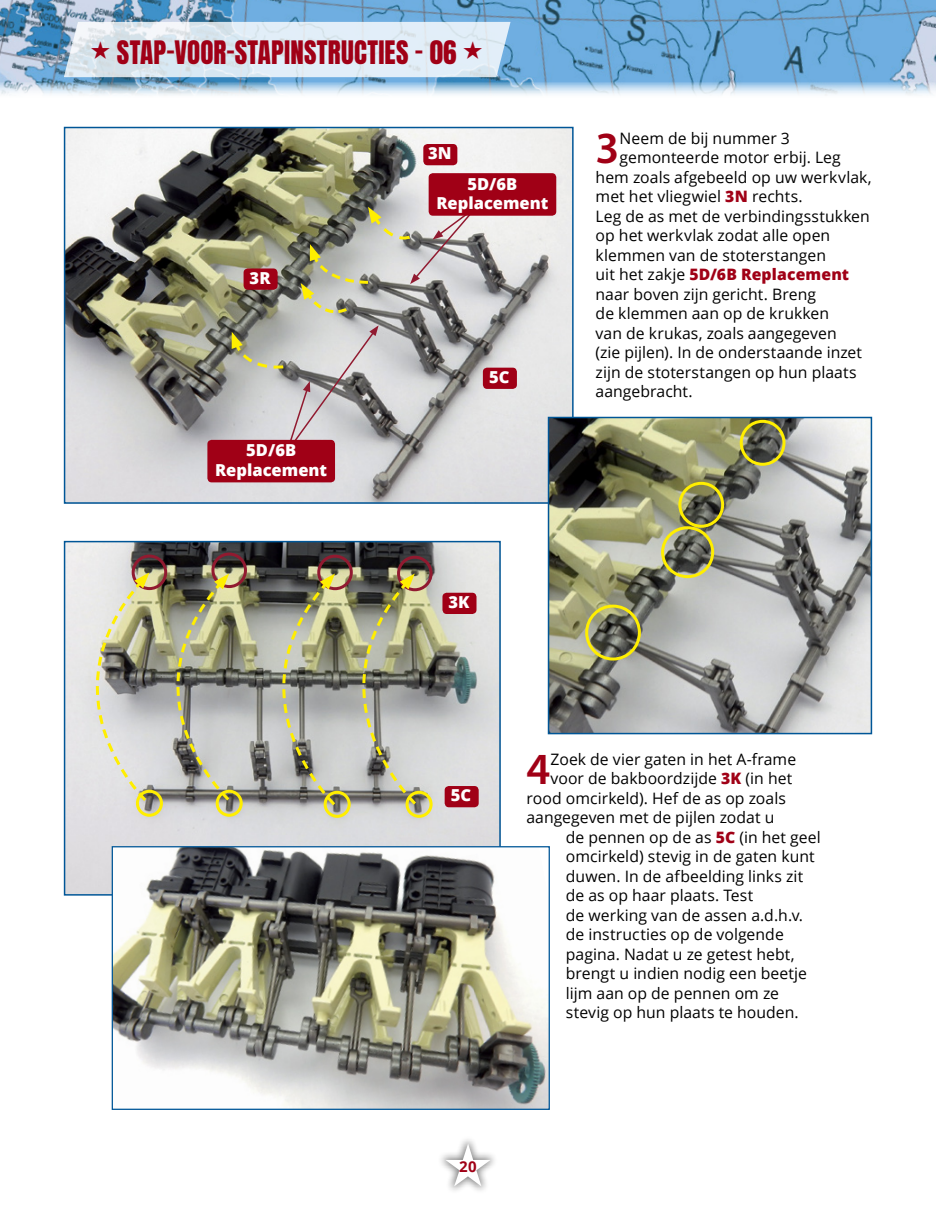
<style>
.page{position:relative;width:936px;height:1212px;background:#fff}
.page>*{position:absolute;margin:0;border:0;box-sizing:border-box;transform-origin:0 0}
.t1{font:600 44.7px "Myriad Pro";color:#a00016}
.t2{font:27px "Anton";letter-spacing:.01em;color:#a00016}
.t3{font:800 16.5px/19.5px "Open Sans";color:#fff;text-align:center}
.t4{font:15.75px "Open Sans";letter-spacing:.005em;color:#000}
.t5{font:800 15.75px "Open Sans";letter-spacing:.01em;color:#a00016}
.t6{font:700 15px "Open Sans";color:#a00016}
.s1{font-weight:800;color:#a00016}
.s2{font-weight:400;color:#000}
.s3{color:#fff}
</style>
<div class="page">
<img style="left:67px;top:130px;width:503px;height:371px">
<div style="left:64px;top:127px;width:509px;height:377px;border:2px solid #005697"></div>
<img style="left:67px;top:544px;width:430px;height:348px">
<img style="left:114px;top:848px;width:434px;height:260px">
<div style="left:112px;top:846px;width:438px;height:264px;border:1px solid #005697"></div>
<img style="left:550px;top:420px;width:319px;height:311px">
<div style="left:547px;top:417px;width:325px;height:317px;border:2px solid #005697"></div>
<div style="left:132px;top:554px;width:35px;height:36px;border:3px solid #911a30;border-radius:50%"></div>
<div style="left:585px;top:605px;width:56px;height:55px;border:3px solid #fe0;border-radius:50%"></div>
<div style="left:661px;top:526px;width:53px;height:52px;border:3px solid #fe0;border-radius:50%"></div>
<div style="left:739px;top:420px;width:46px;height:46px;border:3px solid #fe0;border-radius:50%"></div>
<div style="left:678px;top:482px;width:46px;height:46px;border:3px solid #fe0;border-radius:50%"></div>
<div style="left:483px;top:368px;width:34px;height:21px;background:#a00016;border-radius:4px"></div>
<div style="left:136px;top:790px;width:27px;height:27px;border:3px solid #fe0;border-radius:50%"></div>
<div style="left:216px;top:790px;width:27px;height:27px;border:3px solid #fe0;border-radius:50%"></div>
<div style="left:323px;top:791px;width:27px;height:27px;border:3px solid #fe0;border-radius:50%"></div>
<div style="left:405px;top:791px;width:27px;height:27px;border:3px solid #fe0;border-radius:50%"></div>
<div style="left:211px;top:552px;width:36px;height:36px;border:3px solid #911a30;border-radius:50%"></div>
<div style="left:317px;top:555px;width:36px;height:35px;border:3px solid #911a30;border-radius:50%"></div>
<div style="left:397px;top:556px;width:35px;height:35px;border:3px solid #911a30;border-radius:50%"></div>
<svg style="left:63px;top:572px;width:355px;height:235px;background:#adac9c"></svg>
<div style="left:442px;top:593px;width:34px;height:21px;background:#a00016;border-radius:4px"></div>
<div style="left:444px;top:786px;width:34px;height:21px;background:#a00016;border-radius:4px"></div>
<div style="left:423px;top:144px;width:34px;height:21px;background:#a00016;border-radius:4px"></div>
<svg style="left:231px;top:197px;width:255px;height:263px;background:#acaaa3"></svg>
<div style="left:207px;top:440px;width:128px;height:42px;background:#a00016;border-radius:4px"></div>
<div style="left:428px;top:173px;width:128px;height:43px;background:#a00016;border-radius:4px"></div>
<div style="left:437px;top:1134px;width:62px;height:60px;background:#000;opacity:.5"></div>
<img style="left:0;top:0;width:935px;height:95px">
<svg style="left:64px;top:22px;width:446px;height:55px;background:#dbe7f1"></svg>
<h2 class="t2" style="left:90px;top:39px;width:394px">• STAP-VOOR-STAPINSTRUCTIES – 06 •</h2>
<p class="t3" style="left:428px;top:143px;width:25px">3N</p>
<p class="t3" style="left:250px;top:267px;width:22px">3R</p>
<p class="t3" style="left:215px;top:440px;width:114px">5D/6B<br>Replacement</p>
<p class="t3" style="left:436px;top:173px;width:114px">5D/6B<br>Replacement</p>
<p class="t3" style="left:489px;top:366px;width:22px">5C</p>
<p class="t3" style="left:448px;top:591px;width:23px">3K</p>
<h1 class="t1" style="left:595px;top:124px;width:25px">3</h1>
<p class="t4" style="left:619px;top:127px;width:172px">Neem de bij nummer 3</p>
<p class="t4" style="left:619px;top:147px;width:223px">gemonteerde motor erbij. Leg</p>
<p class="t4" style="left:595px;top:166px;width:278px">hem zoals afgebeeld op uw werkvlak,</p>
<p class="t4" style="left:595px;top:186px;width:208px">met het vliegwiel <span class="s1">3N</span> rechts.</p>
<p class="t4" style="left:595px;top:205px;width:276px">Leg de as met de verbindingsstukken</p>
<p class="t4" style="left:595px;top:225px;width:236px">op het werkvlak zodat alle open</p>
<p class="t4" style="left:595px;top:244px;width:232px">klemmen van de stoterstangen</p>
<p class="t5" style="left:595px;top:263px;width:255px"><span class="s2">uit het zakje</span> 5D/6B Replacement</p>
<p class="t4" style="left:595px;top:283px;width:222px">naar boven zijn gericht. Breng</p>
<p class="t4" style="left:595px;top:303px;width:235px">de klemmen aan op de krukken</p>
<p class="t4" style="left:595px;top:322px;width:242px">van de krukas, zoals aangegeven</p>
<p class="t4" style="left:595px;top:342px;width:268px">(zie pijlen). In de onderstaande inzet</p>
<p class="t4" style="left:595px;top:361px;width:262px">zijn de stoterstangen op hun plaats</p>
<p class="t4" style="left:595px;top:381px;width:98px">aangebracht.</p>
<p class="t3" style="left:451px;top:785px;width:22px">5C</p>
<h1 class="t1" style="left:526px;top:744px;width:25px">4</h1>
<p class="t4" style="left:550px;top:748px;width:247px">Zoek de vier gaten in het A-frame</p>
<p class="t4" style="left:550px;top:768px;width:243px">voor de bakboordzijde <span class="s1">3K</span> (in het</p>
<p class="t4" style="left:526px;top:787px;width:261px">rood omcirkeld). Hef de as op zoals</p>
<p class="t4" style="left:526px;top:807px;width:249px">aangegeven met de pijlen zodat u</p>
<p class="t4" style="left:566px;top:826px;width:256px">de pennen op de as <span class="s1">5C</span> (in het geel</p>
<p class="t4" style="left:566px;top:846px;width:250px">omcirkeld) stevig in de gaten kunt</p>
<p class="t4" style="left:566px;top:865px;width:239px">duwen. In de afbeelding links zit</p>
<p class="t4" style="left:566px;top:885px;width:189px">de as op haar plaats. Test</p>
<p class="t4" style="left:566px;top:904px;width:239px">de werking van de assen a.d.h.v.</p>
<p class="t4" style="left:566px;top:924px;width:219px">de instructies op de volgende</p>
<p class="t4" style="left:566px;top:943px;width:230px">pagina. Nadat u ze getest hebt,</p>
<p class="t4" style="left:566px;top:963px;width:243px">brengt u indien nodig een beetje</p>
<p class="t4" style="left:566px;top:982px;width:215px">lijm aan op de pennen om ze</p>
<p class="t4" style="left:566px;top:1002px;width:234px">stevig op hun plaats te houden.</p>
<p class="t6" style="left:443px;top:1155px;width:50px"><span class="s3">•</span>2 0</p>
</div>
